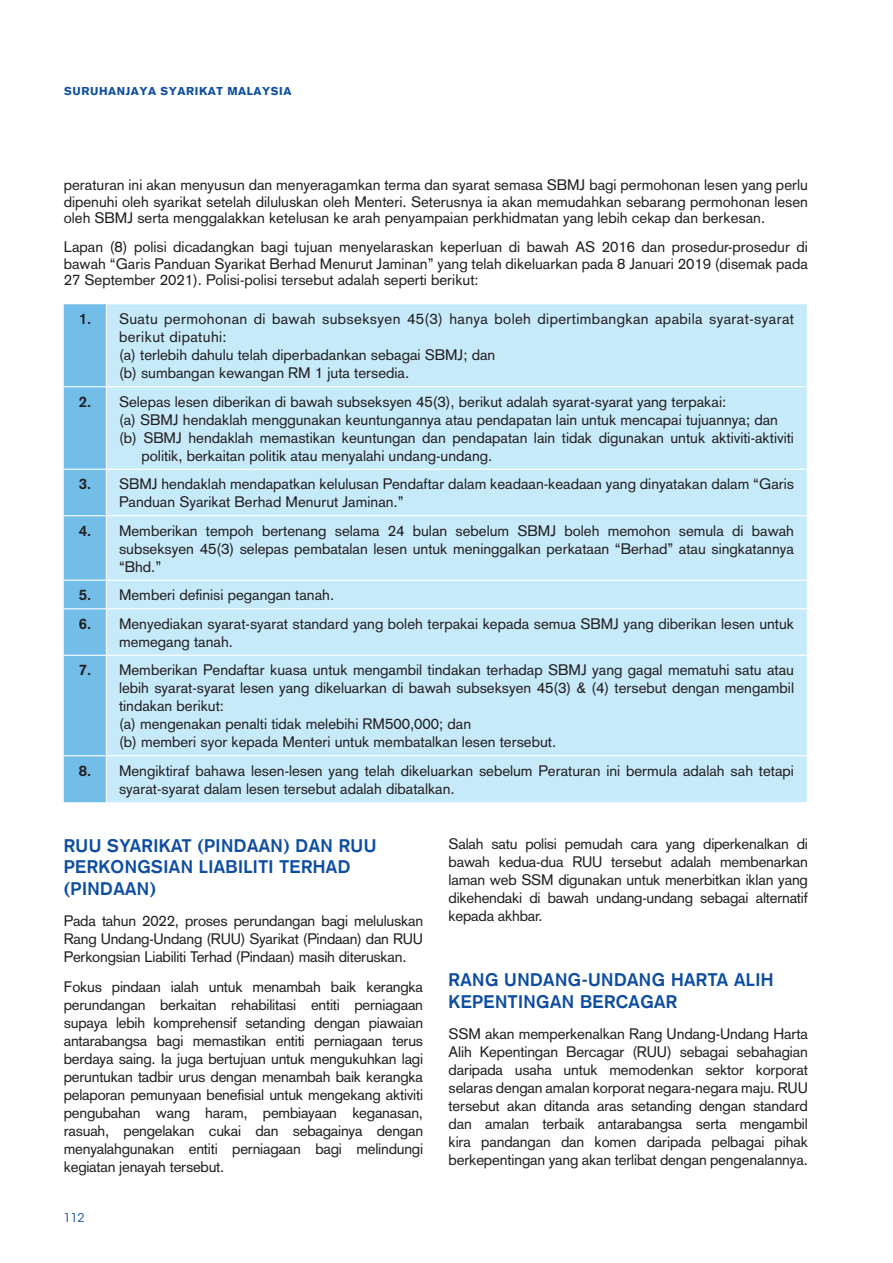
<style>
.page{position:relative;width:893px;height:1263px;background:#fff}
.page>*{position:absolute;margin:0;border:0;box-sizing:border-box;transform-origin:0 0}
.t1{font:700 18px/21.6px "Akzidenz Grotesk";letter-spacing:.025em;color:#0d4da1}
.t2{font:15px/18px "Akzidenz Grotesk";color:#231f20;text-align:justify}
.t3{font:15px/18px "Akzidenz Grotesk";letter-spacing:.025em;color:#231f20}
.t4{font:12px "ITC Avant Garde Std";color:#0d4da1}
.t5{font:900 11.25px "Akzidenz Grotesk";letter-spacing:.05em;color:#0d4da1}
.s1{font-weight:700}
</style>
<div class="page">
<div style="left:107px;top:304px;width:700px;height:498px;background:#c6eafa"></div>
<div style="left:64px;top:304px;width:43px;height:498px;background:#73bde9"></div>
<hr style="left:106px;top:609px;width:1px;height:46px;background:#fff">
<hr style="left:106px;top:656px;width:1px;height:99px;background:#fff">
<hr style="left:106px;top:756px;width:1px;height:46px;background:#fff">
<hr style="left:64px;top:386px;width:42px;height:1px;background:#fff">
<hr style="left:64px;top:469px;width:42px;height:1px;background:#fff">
<hr style="left:64px;top:515px;width:42px;height:1px;background:#fff">
<hr style="left:64px;top:580px;width:42px;height:1px;background:#fff">
<hr style="left:107px;top:386px;width:700px;height:1px;background:#fff">
<hr style="left:107px;top:469px;width:700px;height:1px;background:#fff">
<hr style="left:107px;top:515px;width:700px;height:1px;background:#fff">
<hr style="left:107px;top:580px;width:700px;height:1px;background:#fff">
<hr style="left:64px;top:608px;width:42px;height:1px;background:#fff">
<hr style="left:106px;top:608px;width:701px;height:1px;background:#fff">
<hr style="left:64px;top:655px;width:42px;height:1px;background:#fff">
<hr style="left:106px;top:655px;width:701px;height:1px;background:#fff">
<hr style="left:64px;top:755px;width:42px;height:1px;background:#fff">
<hr style="left:106px;top:755px;width:701px;height:1px;background:#fff">
<p class="t5" style="left:64px;top:84px;width:229px">SURUHANJAYA SYARIKAT MALAYSIA</p>
<p class="t2" style="left:64px;top:177px;width:746px;line-height:16.5px">peraturan ini akan menyusun dan menyeragamkan terma dan syarat semasa SBMJ bagi permohonan lesen yang perlu dipenuhi oleh syarikat setelah diluluskan oleh Menteri. Seterusnya ia akan memudahkan sebarang permohonan lesen oleh SBMJ serta menggalakkan ketelusan ke arah penyampaian perkhidmatan yang lebih cekap dan berkesan.</p>
<p class="t2" style="left:64px;top:239px;width:746px;line-height:16.5px">Lapan (8) polisi dicadangkan bagi tujuan menyelaraskan keperluan di bawah AS 2016 dan prosedur-prosedur di bawah “Garis Panduan Syarikat Berhad Menurut Jaminan” yang telah dikeluarkan pada 8 Januari 2019 (disemak pada 27 September 2021). Polisi-polisi tersebut adalah seperti berikut:</p>
<p class="t3" style="left:119px;top:310px;width:676px;text-indent:-40px"><span class="s1">1.</span> Suatu permohonan di bawah subseksyen 45(3) hanya boleh dipertimbangkan apabila syarat-syarat berikut dipatuhi:<br>(a) terlebih dahulu telah diperbadankan sebagai SBMJ; dan<br>(b) sumbangan kewangan RM 1 juta tersedia.</p>
<p class="t2" style="left:79px;top:393px;width:649px"><span class="s1">2.</span> Selepas lesen diberikan di bawah subseksyen 45(3), berikut adalah syarat-syarat yang terpakai:</p>
<p class="t2" style="left:119px;top:411px;width:660px">(a) SBMJ hendaklah menggunakan keuntungannya atau pendapatan lain untuk mencapai tujuannya; dan</p>
<p class="t2" style="left:119px;top:429px;width:676px">(b) SBMJ hendaklah memastikan keuntungan dan pendapatan lain tidak digunakan untuk aktiviti-aktiviti</p>
<p class="t2" style="left:142px;top:447px;width:352px">politik, berkaitan politik atau menyalahi undang-undang.</p>
<p class="t2" style="left:119px;top:475px;width:676px;text-indent:-40px"><span class="s1">3.</span> SBMJ hendaklah mendapatkan kelulusan Pendaftar dalam keadaan-keadaan yang dinyatakan dalam “Garis<br>Panduan Syarikat Berhad Menurut Jaminan.”</p>
<p class="t2" style="left:119px;top:522px;width:676px;text-indent:-40px"><span class="s1">4.</span> Memberikan tempoh bertenang selama 24 bulan sebelum SBMJ boleh memohon semula di bawah subseksyen 45(3) selepas pembatalan lesen untuk meninggalkan perkataan “Berhad” atau singkatannya “Bhd.”</p>
<p class="t2" style="left:79px;top:586px;width:257px"><span class="s1">5.</span> Memberi definisi pegangan tanah.</p>
<p class="t2" style="left:119px;top:615px;width:676px;text-indent:-40px"><span class="s1">6.</span> Menyediakan syarat-syarat standard yang boleh terpakai kepada semua SBMJ yang diberikan lesen untuk memegang tanah.</p>
<p class="t2" style="left:119px;top:661px;width:676px;text-align:left;text-indent:-40px"><span class="s1">7.</span> Memberikan Pendaftar kuasa untuk mengambil tindakan terhadap SBMJ yang gagal mematuhi satu atau lebih syarat-syarat lesen yang dikeluarkan di bawah subseksyen 45(3) &amp; (4) tersebut dengan mengambil tindakan berikut:<br>(a) mengenakan penalti tidak melebihi RM500,000; dan<br>(b) memberi syor kepada Menteri untuk membatalkan lesen tersebut.</p>
<p class="t2" style="left:119px;top:762px;width:676px;text-indent:-40px"><span class="s1">8.</span> Mengiktiraf bahawa lesen-lesen yang telah dikeluarkan sebelum Peraturan ini bermula adalah sah tetapi syarat-syarat dalam lesen tersebut adalah dibatalkan.</p>
<p class="t1" style="left:64px;top:836px;width:314px">RUU SYARIKAT (PINDAAN) DAN RUU<br>PERKONGSIAN LIABILITI TERHAD (PINDAAN)</p>
<p class="t2" style="left:64px;top:912px;width:361px">Pada tahun 2022, proses perundangan bagi meluluskan Rang Undang-Undang (RUU) Syarikat (Pindaan) dan RUU Perkongsian Liabiliti Terhad (Pindaan) masih diteruskan.</p>
<p class="t2" style="left:64px;top:978px;width:361px">Fokus pindaan ialah untuk menambah baik kerangka perundangan berkaitan rehabilitasi entiti perniagaan supaya lebih komprehensif setanding dengan piawaian antarabangsa bagi memastikan entiti perniagaan terus berdaya saing. Ia juga bertujuan untuk mengukuhkan lagi peruntukan tadbir urus dengan menambah baik kerangka pelaporan pemunyaan benefisial untuk mengekang aktiviti pengubahan wang haram, pembiayaan keganasan, rasuah, pengelakan cukai dan sebagainya dengan menyalahgunakan entiti perniagaan bagi melindungi kegiatan jenayah tersebut.</p>
<p class="t4" style="left:64px;top:1211px;width:22px">112</p>
<p class="t2" style="left:449px;top:835px;width:361px">Salah satu polisi pemudah cara yang diperkenalkan di bawah kedua-dua RUU tersebut adalah membenarkan laman web SSM digunakan untuk menerbitkan iklan yang dikehendaki di bawah undang-undang sebagai alternatif kepada akhbar.</p>
<p class="t1" style="left:449px;top:970px;width:326px">RANG UNDANG-UNDANG HARTA ALIH<br>KEPENTINGAN BERCAGAR</p>
<p class="t2" style="left:449px;top:1025px;width:361px">SSM akan memperkenalkan Rang Undang-Undang Harta Alih Kepentingan Bercagar (RUU) sebagai sebahagian daripada usaha untuk memodenkan sektor korporat selaras dengan amalan korporat negara-negara maju. RUU tersebut akan ditanda aras setanding dengan standard dan amalan terbaik antarabangsa serta mengambil kira pandangan dan komen daripada pelbagai pihak berkepentingan yang akan terlibat dengan pengenalannya.</p>
</div>
